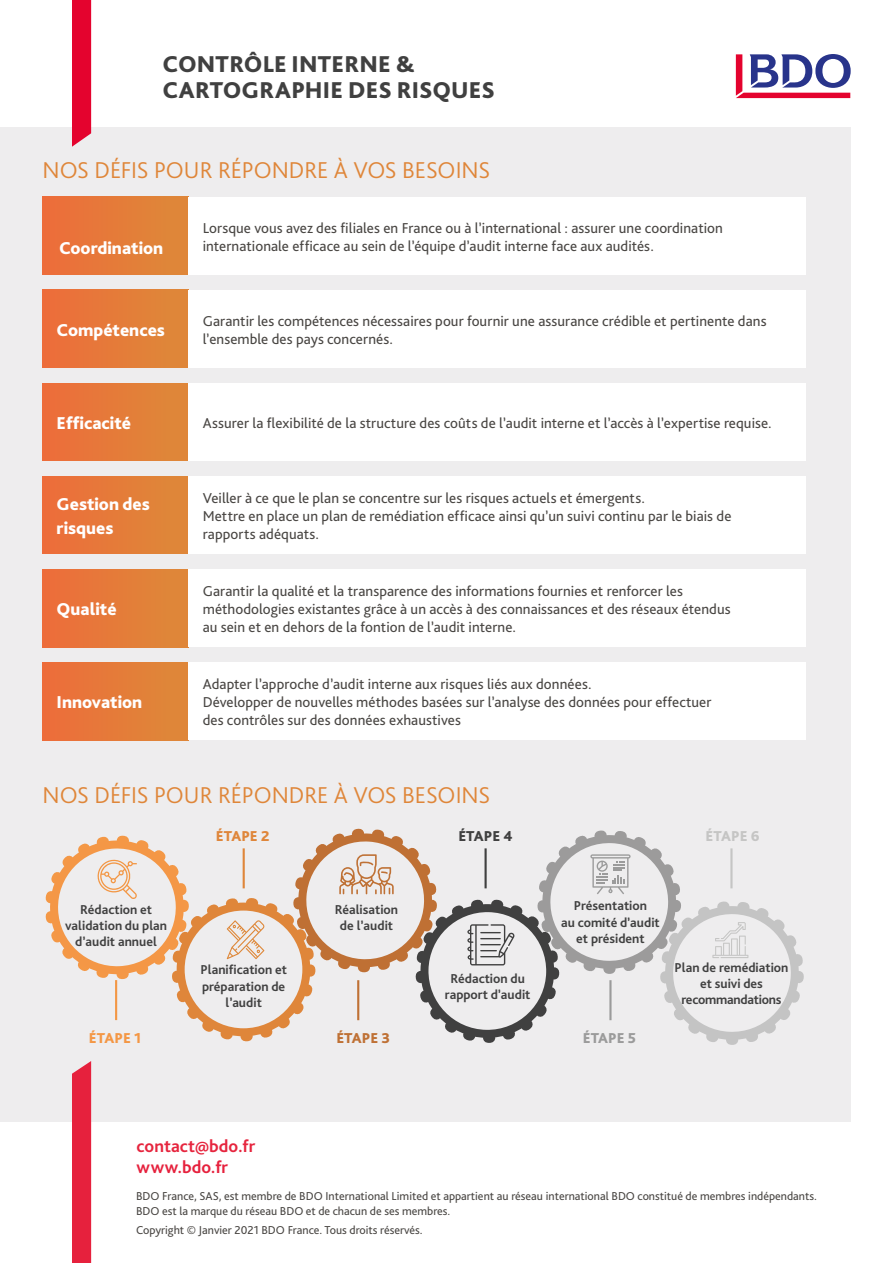
<style>
.page{position:relative;width:893px;height:1263px;background:#fff}
.page>*{position:absolute;margin:0;border:0;box-sizing:border-box;transform-origin:0 0}
.t1{font:300 24px "Bliss Pro";letter-spacing:-.005em;color:#df8639}
.t2{font:800 24px/25.5px "Bliss Pro";letter-spacing:.005em;color:#404040}
.t3{font:800 18px/24px "Bliss Pro";color:#fff}
.t4{font:700 18px "Bliss Pro";color:#e6253e}
.t5{font:700 18px "Bliss Pro";color:#e6213d}
.t6{font:15px/18px "Bliss Pro";letter-spacing:.005em;color:#494643}
.t7{font:800 15px "Bliss Pro";color:#f49745}
.t8{font:800 15px "Bliss Pro";color:#bf7135}
.t9{font:800 15px "Bliss Pro";color:#9b9b9b}
.t10{font:800 15px "Bliss Pro";color:#df863a}
.t11{font:800 15px "Bliss Pro";color:#404040}
.t12{font:800 15px "Bliss Pro";color:#c5c5c4}
.t13{font:700 13.5px/16.2px "Bliss Pro";color:#404040;text-align:center}
.t14{font:12px/14.4px "Bliss Pro";color:#494643}
</style>
<div class="page">
<svg style="left:736px;top:54px;width:115px;height:44px"></svg>
<div style="left:0;top:128px;width:850px;height:993px;background:#eeedee"></div>
<div style="left:72px;top:0;width:19px;height:147px;background:#e4032e"></div>
<div style="left:72px;top:1061px;width:19px;height:202px;background:#e6213d"></div>
<div style="left:43px;top:197px;width:146px;height:78px;background:linear-gradient(to right,#ed6d3a,#dd8939)"></div>
<div style="left:189px;top:197px;width:617px;height:78px;background:#fff"></div>
<div style="left:43px;top:290px;width:146px;height:78px;background:linear-gradient(to right,#ed6d3a,#dd8939)"></div>
<div style="left:189px;top:290px;width:617px;height:78px;background:#fff"></div>
<div style="left:43px;top:383px;width:146px;height:78px;background:linear-gradient(to right,#ed6d3a,#dd8939)"></div>
<div style="left:189px;top:383px;width:617px;height:78px;background:#fff"></div>
<div style="left:43px;top:476px;width:146px;height:78px;background:linear-gradient(to right,#ed6d3a,#dd8939)"></div>
<div style="left:189px;top:476px;width:617px;height:78px;background:#fff"></div>
<div style="left:43px;top:569px;width:146px;height:78px;background:linear-gradient(to right,#ed6d3a,#dd8939)"></div>
<div style="left:189px;top:569px;width:617px;height:78px;background:#fff"></div>
<div style="left:43px;top:662px;width:146px;height:78px;background:linear-gradient(to right,#ed6d3a,#dd8939)"></div>
<div style="left:189px;top:662px;width:617px;height:78px;background:#fff"></div>
<svg style="left:45px;top:828px;width:759px;height:217px"></svg>
<h1 class="t2" style="left:163px;top:51px;width:334px">CONTRÔLE INTERNE &amp;<br>CARTOGRAPHIE DES RISQUES</h1>
<h1 class="t1" style="left:43px;top:155px;width:449px">NOS DÉFIS POUR RÉPONDRE À VOS BESOINS</h1>
<p class="t3" style="left:59px;top:236px;width:106px">Coordination</p>
<p class="t6" style="left:203px;top:219px;width:522px">Lorsque vous avez des filiales en France ou à l’international : assurer une coordination internationale efficace au sein de l’équipe d’audit interne face aux audités.</p>
<p class="t3" style="left:57px;top:317px;width:110px">Compétences</p>
<p class="t6" style="left:203px;top:311px;width:565px">Garantir les compétences nécessaires pour fournir une assurance crédible et pertinente dans l’ensemble des pays concernés.</p>
<p class="t3" style="left:57px;top:410px;width:76px">Efficacité</p>
<p class="t6" style="left:203px;top:413px;width:571px">Assurer la flexibilité de la structure des coûts de l’audit interne et l’accès à l’expertise requise.</p>
<p class="t3" style="left:57px;top:491px;width:95px">Gestion des risques</p>
<p class="t6" style="left:203px;top:488px;width:530px">Veiller à ce que le plan se concentre sur les risques actuels et émergents.<br>Mettre en place un plan de remédiation efficace ainsi qu’un suivi continu par le biais de rapports adéquats.</p>
<p class="t3" style="left:57px;top:596px;width:62px">Qualité</p>
<p class="t3" style="left:57px;top:689px;width:87px">Innovation</p>
<p class="t6" style="left:203px;top:581px;width:529px">Garantir la qualité et la transparence des informations fournies et renforcer les méthodologies existantes grâce à un accès à des connaissances et des réseaux étendus au sein et en dehors de la fontion de l’audit interne.</p>
<p class="t6" style="left:203px;top:674px;width:510px">Adapter l’approche d’audit interne aux risques liés aux données.<br>Développer de nouvelles méthodes basées sur l’analyse des données pour effectuer des contrôles sur des données exhaustives</p>
<h1 class="t1" style="left:43px;top:780px;width:449px">NOS DÉFIS POUR RÉPONDRE À VOS BESOINS</h1>
<p class="t13" style="left:65px;top:901px;width:104px">Rédaction et validation du plan d’audit annuel</p>
<p class="t10" style="left:216px;top:826px;width:55px">ÉTAPE 2</p>
<p class="t11" style="left:458px;top:826px;width:56px">ÉTAPE 4</p>
<p class="t12" style="left:706px;top:826px;width:55px">ÉTAPE 6</p>
<p class="t13" style="left:200px;top:961px;width:88px">Planification et préparation de l’audit</p>
<p class="t13" style="left:335px;top:901px;width:65px">Réalisation de l’audit</p>
<p class="t13" style="left:445px;top:970px;width:87px">Rédaction du rapport d’audit</p>
<p class="t13" style="left:561px;top:897px;width:100px">Présentation<br>au comité d’audit et président</p>
<p class="t13" style="left:674px;top:959px;width:115px">Plan de remédiation et suivi des recommandations</p>
<p class="t7" style="left:89px;top:1028px;width:54px">ÉTAPE 1</p>
<p class="t8" style="left:336px;top:1028px;width:55px">ÉTAPE 3</p>
<p class="t9" style="left:583px;top:1028px;width:55px">ÉTAPE 5</p>
<p class="t4" style="left:137px;top:1135px;width:120px">contact@bdo.fr</p>
<p class="t5" style="left:137px;top:1156px;width:93px">www.bdo.fr</p>
<p class="t14" style="left:136px;top:1189px;width:682px">BDO France, SAS, est membre de BDO International Limited et appartient au réseau international BDO constitué de membres indépendants.<br>BDO est la marque du réseau BDO et de chacun de ses membres.</p>
<p class="t14" style="left:136px;top:1222px;width:288px">Copyright © Janvier 2021 BDO France. Tous droits réservés.</p>
</div>
